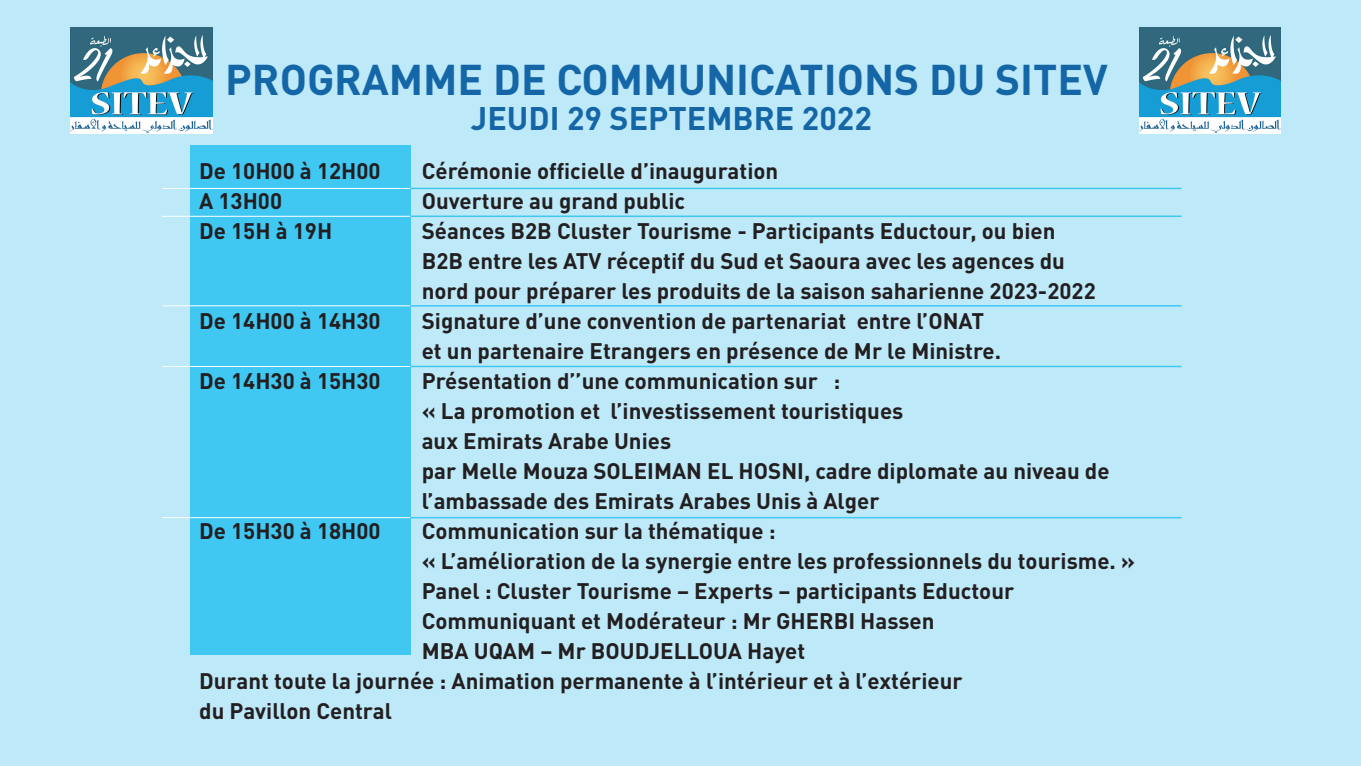
<style>
.page{position:relative;width:1361px;height:766px;background:#fff}
.page>*{position:absolute;margin:0;border:0;box-sizing:border-box;transform-origin:0 0}
.t1{font:700 42.45px "DINOT";color:#1566a7}
.t2{font:700 32.25px "DINOT";color:#1566a7}
.t3{font:700 22.27px/30px "DINOT";color:#231f20}
</style>
<div class="page">
<div style="left:0;top:0;width:1361px;height:765px;background:#bde9f9"></div>
<div style="left:190px;top:145px;width:220px;height:509px;background:#40c7f2"></div>
<hr style="left:410px;top:188px;width:771px;height:1px;background:#40c7f2">
<hr style="left:410px;top:215px;width:771px;height:2px;background:#40c7f2">
<hr style="left:410px;top:305px;width:771px;height:1px;background:#40c7f2">
<hr style="left:410px;top:365px;width:771px;height:2px;background:#40c7f2">
<hr style="left:410px;top:516px;width:771px;height:2px;background:#40c7f2">
<hr style="left:162px;top:188px;width:248px;height:1px;background:#fff">
<hr style="left:162px;top:216px;width:248px;height:1px;background:#fff">
<hr style="left:162px;top:305px;width:248px;height:1px;background:#fff">
<hr style="left:162px;top:366px;width:248px;height:1px;background:#fff">
<hr style="left:162px;top:517px;width:248px;height:1px;background:#fff">
<img style="left:71px;top:27px;width:141px;height:107px">
<img style="left:1139px;top:27px;width:141px;height:107px">
<h1 class="t1" style="left:225px;top:52px;width:884px">PROGRAMME DE COMMUNICATIONS DU SITEV</h1>
<h2 class="t2" style="left:471px;top:97px;width:402px">JEUDI 29 SEPTEMBRE 2022</h2>
<p class="t3" style="left:199px;top:155px;width:183px">De 10H00 à 12H00</p>
<p class="t3" style="left:422px;top:155px;width:358px">Cérémonie officielle d’inauguration</p>
<p class="t3" style="left:199px;top:185px;width:84px">A 13H00</p>
<p class="t3" style="left:422px;top:185px;width:265px">Ouverture au grand public</p>
<p class="t3" style="left:199px;top:215px;width:135px">De 15H à 19H</p>
<p class="t3" style="left:422px;top:215px;width:675px">Séances B2B Cluster Tourisme - Participants Eductour, ou bien<br>B2B entre les ATV réceptif du Sud et Saoura avec les agences du nord pour préparer les produits de la saison saharienne 2023-2022</p>
<p class="t3" style="left:199px;top:305px;width:183px">De 14H00 à 14H30</p>
<p class="t3" style="left:422px;top:305px;width:581px">Signature d’une convention de partenariat entre l’ONAT et un partenaire Etrangers en présence de Mr le Ministre.</p>
<p class="t3" style="left:199px;top:365px;width:183px">De 14H30 à 15H30</p>
<p class="t3" style="left:422px;top:365px;width:689px">Présentation d’’une communication sur :<br>« La promotion et l’investissement touristiques<br>aux Emirats Arabe Unies<br>par Melle Mouza SOLEIMAN EL HOSNI, cadre diplomate au niveau de l’ambassade des Emirats Arabes Unis à Alger</p>
<p class="t3" style="left:199px;top:515px;width:183px">De 15H30 à 18H00</p>
<p class="t3" style="left:422px;top:515px;width:355px">Communication sur la thématique :</p>
<p class="t3" style="left:422px;top:545px;width:715px">« L’amélioration de la synergie entre les professionnels du tourisme. »</p>
<p class="t3" style="left:422px;top:575px;width:594px">Panel : Cluster Tourisme – Experts – participants Eductour</p>
<p class="t3" style="left:422px;top:605px;width:514px">Communiquant et Modérateur : Mr GHERBI Hassen</p>
<p class="t3" style="left:422px;top:635px;width:385px">MBA UQAM – Mr BOUDJELLOUA Hayet</p>
<p class="t3" style="left:199px;top:665px;width:765px">Durant toute la journée : Animation permanente à l’intérieur et à l’extérieur</p>
<p class="t3" style="left:199px;top:695px;width:194px">du Pavillon Central</p>
</div>
